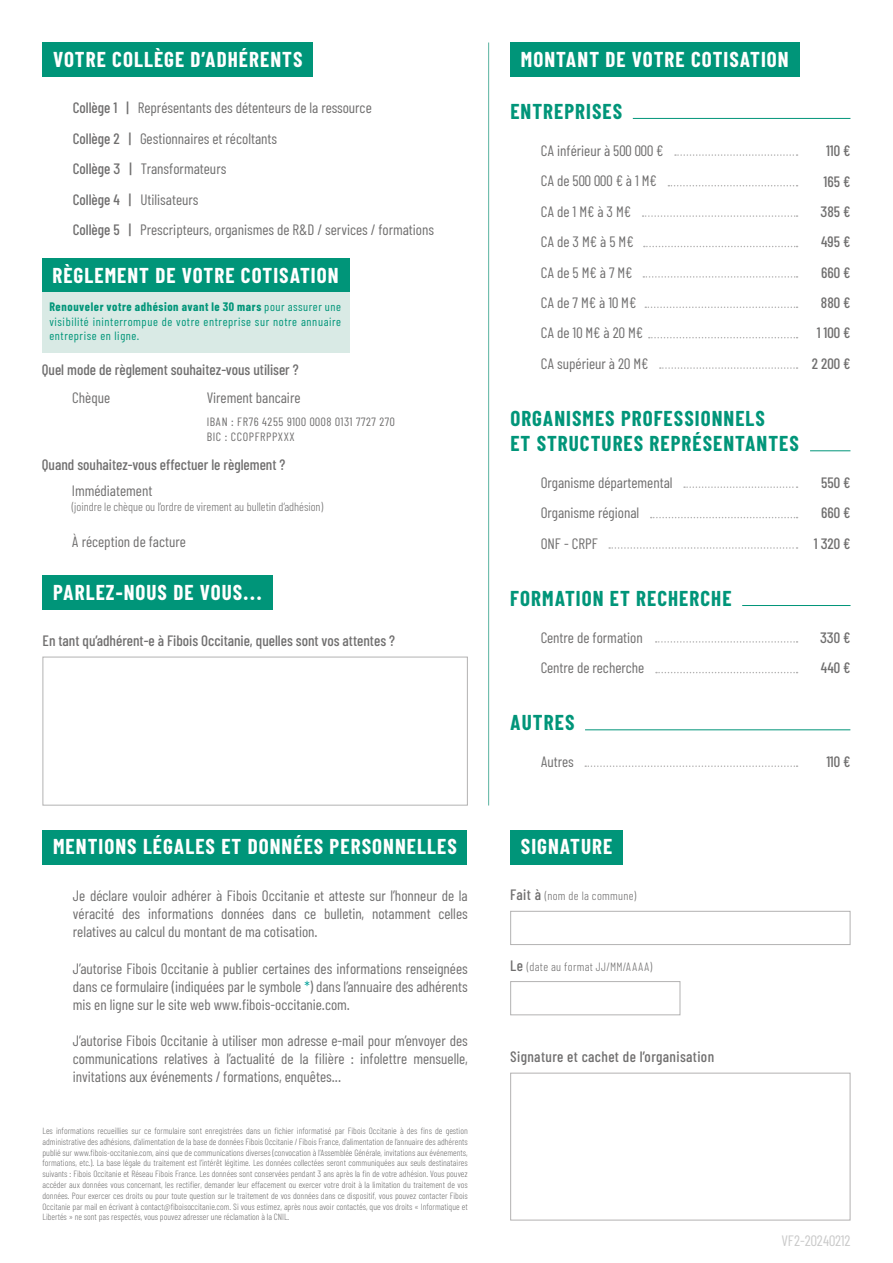
<style>
.page{position:relative;width:893px;height:1263px;background:#fff}
.page>*{position:absolute;margin:0;border:0;box-sizing:border-box;transform-origin:0 0}
.t1{font:700 21px "Barlow Condensed";letter-spacing:.05em;color:#fff}
.t2{font:700 21px/25.2px "Barlow Condensed";letter-spacing:.05em;color:#009579}
.t3{font:15px/30.5px "Barlow Condensed";color:#706f6f;text-align:justify}
.t4{font:500 15px/30.5px "Barlow Condensed";color:#706f6f}
.t5{font:500 15px "Barlow Condensed";letter-spacing:.025em;color:#706f6f}
.t6{font:15px "Barlow Condensed";color:#cacaca}
.t7{font:12px/14.4px "Barlow Condensed";letter-spacing:.05em;color:#009579;text-align:justify}
.t8{font:300 12px "Barlow Condensed";color:#706f6f}
.t9{font:300 12px "Barlow Condensed";letter-spacing:.025em;color:#706f6f}
.t10{font:12px/14.4px "Barlow Condensed";letter-spacing:.05em;color:#706f6f}
.t11{font:300 9px/10.8px "Barlow Condensed";color:#706f6f;text-align:justify}
.s1{font-weight:500}
.s2{font-weight:700}
.s3{color:#00a19a}
.s4{font-weight:500;font-size:15px}
</style>
<div class="page">
<div style="left:43px;top:43px;width:270px;height:34px;background:#009579"></div>
<div style="left:510px;top:43px;width:289px;height:34px;background:#009579"></div>
<div style="left:43px;top:576px;width:230px;height:34px;background:#009579"></div>
<div style="left:43px;top:830px;width:424px;height:34px;background:#009579"></div>
<div style="left:510px;top:830px;width:113px;height:34px;background:#009579"></div>
<hr style="left:633px;top:118px;width:217px;height:1px;background:#009579">
<hr style="left:810px;top:450px;width:40px;height:1px;background:#009579">
<hr style="left:742px;top:605px;width:108px;height:1px;background:#009579">
<hr style="left:585px;top:729px;width:265px;height:1px;background:#009579">
<svg style="left:660px;top:367px;width:137px;height:2px"></svg>
<svg style="left:649px;top:337px;width:148px;height:1px"></svg>
<svg style="left:645px;top:307px;width:152px;height:1px"></svg>
<svg style="left:643px;top:276px;width:154px;height:2px"></svg>
<svg style="left:644px;top:246px;width:153px;height:1px"></svg>
<svg style="left:643px;top:215px;width:154px;height:2px"></svg>
<svg style="left:668px;top:185px;width:129px;height:1px"></svg>
<svg style="left:675px;top:154px;width:122px;height:2px"></svg>
<svg style="left:684px;top:486px;width:113px;height:2px"></svg>
<svg style="left:656px;top:641px;width:141px;height:2px"></svg>
<svg style="left:656px;top:672px;width:141px;height:1px"></svg>
<svg style="left:585px;top:765px;width:212px;height:2px"></svg>
<svg style="left:651px;top:517px;width:146px;height:1px"></svg>
<svg style="left:609px;top:547px;width:188px;height:2px"></svg>
<div style="left:510px;top:911px;width:340px;height:34px;border:1px solid #b3b2b2"></div>
<div style="left:43px;top:657px;width:425px;height:148px;border:1px solid #b3b2b2"></div>
<div style="left:510px;top:1073px;width:340px;height:147px;border:1px solid #b3b2b2"></div>
<div style="left:510px;top:981px;width:170px;height:34px;border:1px solid #b3b2b2"></div>
<hr style="left:488px;top:43px;width:1px;height:762px;background:#5ab2a0">
<div style="left:42px;top:258px;width:307px;height:34px;background:#009579"></div>
<div style="left:42px;top:292px;width:307px;height:61px;background:#d9eae5"></div>
<h1 class="t1" style="left:53px;top:46px;width:251px">VOTRE COLLÈGE D’ADHÉRENTS</h1>
<h1 class="t1" style="left:521px;top:46px;width:269px">MONTANT DE VOTRE COTISATION</h1>
<h2 class="t3" style="left:73px;top:92px;width:300px"><span class="s1">Collège 1 |</span> Représentants des détenteurs de la ressource</h2>
<h2 class="t3" style="left:73px;top:123px;width:206px"><span class="s1">Collège 2 |</span> Gestionnaires et récoltants</h2>
<h2 class="t3" style="left:73px;top:153px;width:155px"><span class="s1">Collège 3 |</span> Transformateurs</h2>
<h2 class="t3" style="left:73px;top:183px;width:127px"><span class="s1">Collège 4 |</span> Utilisateurs</h2>
<h2 class="t3" style="left:73px;top:214px;width:363px"><span class="s1">Collège 5 |</span> Prescripteurs, organismes de R&amp;D / services / formations</h2>
<h1 class="t1" style="left:52px;top:262px;width:288px">RÈGLEMENT DE VOTRE COTISATION</h1>
<h3 class="t7" style="left:49px;top:299px;width:293px"><span class="s2">Renouveler votre adhésion avant le 30 mars</span> pour assurer une visibilité ininterrompue de votre entreprise sur notre annuaire entreprise en ligne.</h3>
<h2 class="t4" style="left:42px;top:354px;width:258px">Quel mode de règlement souhaitez-vous utiliser ?</h2>
<h2 class="t3" style="left:72px;top:382px;width:40px">Chèque</h2>
<h2 class="t3" style="left:207px;top:382px;width:95px">Virement bancaire</h2>
<h3 class="t10" style="left:207px;top:414px;width:190px">IBAN : FR76 4255 9100 0008 0131 7727 270<br>BIC : CCOPFRPPXXX</h3>
<h2 class="t4" style="left:42px;top:449px;width:245px">Quand souhaitez-vous effectuer le règlement ?</h2>
<h2 class="t3" style="left:72px;top:475px;width:82px">Immédiatement</h2>
<h3 class="t8" style="left:72px;top:499px;width:253px">(joindre le chèque ou l’ordre de virement au bulletin d’adhésion)</h3>
<h2 class="t3" style="left:72px;top:526px;width:116px">À réception de facture</h2>
<h1 class="t1" style="left:53px;top:579px;width:211px">PARLEZ-NOUS DE VOUS...</h1>
<h2 class="t4" style="left:43px;top:625px;width:354px">En tant qu’adhérent-e à Fibois Occitanie, quelles sont vos attentes ?</h2>
<h1 class="t2" style="left:510px;top:98px;width:113px">ENTREPRISES</h1>
<h2 class="t3" style="left:541px;top:135px;width:124px">CA inférieur à 500 000 €</h2>
<h2 class="t3" style="left:541px;top:165px;width:118px;text-align:left">CA de 500 000 € à 1 M€<br>CA de 1 M€ à 3 M€<br>CA de 3 M€ à 5 M€<br>CA de 5 M€ à 7 M€<br>CA de 7 M€ à 10 M€<br>CA de 10 M€ à 20 M€<br>CA supérieur à 20 M€</h2>
<h2 class="t4" style="left:826px;top:135px;width:26px">110 €</h2>
<h2 class="t4" style="left:812px;top:165px;width:40px;text-align:right">165 €<br>385 €<br>495 €<br>660 €<br>880 €<br>1 100 €<br>2 200 €</h2>
<h1 class="t2" style="left:510px;top:405px;width:290px">ORGANISMES PROFESSIONNELS<br>ET STRUCTURES REPRÉSENTANTES</h1>
<h2 class="t3" style="left:541px;top:467px;width:133px">Organisme départemental</h2>
<h2 class="t3" style="left:541px;top:497px;width:100px">Organisme régional<br>ONF - CRPF</h2>
<h2 class="t4" style="left:821px;top:467px;width:31px">550 €</h2>
<h2 class="t4" style="left:814px;top:497px;width:38px;text-align:center">660 €<br>1 320 €</h2>
<h1 class="t2" style="left:510px;top:585px;width:223px">FORMATION ET RECHERCHE</h1>
<h2 class="t3" style="left:541px;top:622px;width:105px">Centre de formation<br>Centre de recherche</h2>
<h1 class="t2" style="left:510px;top:709px;width:66px">AUTRES</h1>
<h2 class="t3" style="left:541px;top:746px;width:35px">Autres</h2>
<h2 class="t4" style="left:820px;top:622px;width:32px">330 €<br>440 €</h2>
<h2 class="t4" style="left:826px;top:746px;width:26px">110 €</h2>
<h1 class="t1" style="left:53px;top:834px;width:405px">MENTIONS LÉGALES ET DONNÉES PERSONNELLES</h1>
<h1 class="t1" style="left:521px;top:834px;width:93px">SIGNATURE</h1>
<h2 class="t3" style="left:73px;top:886px;width:396px;line-height:18px">Je déclare vouloir adhérer à Fibois Occitanie et atteste sur l’honneur de la véracité des informations données dans ce bulletin, notamment celles relatives au calcul du montant de ma cotisation.</h2>
<h2 class="t3" style="left:73px;top:959px;width:396px;line-height:18px">J’autorise Fibois Occitanie à publier certaines des informations renseignées dans ce formulaire (indiquées par le symbole <span class="s3">*</span>) dans l’annuaire des adhérents mis en ligne sur le site web www.fibois-occitanie.com.</h2>
<h2 class="t3" style="left:73px;top:1031px;width:396px;line-height:18px">J’autorise Fibois Occitanie à utiliser mon adresse e-mail pour m’envoyer des communications relatives à l’actualité de la filière : infolettre mensuelle, invitations aux événements / formations, enquêtes...</h2>
<p class="t11" style="left:43px;top:1125px;width:427px">Les informations recueillies sur ce formulaire sont enregistrées dans un fichier informatisé par Fibois Occitanie à des fins de gestion administrative des adhésions, d’alimentation de la base de données Fibois Occitanie / Fibois France, d’alimentation de l’annuaire des adhérents publié sur www.fibois-occitanie.com, ainsi que de communications diverses (convocation à l’Assemblée Générale, invitations aux événements, formations, etc.). La base légale du traitement est l’intérêt légitime. Les données collectées seront communiquées aux seuls destinataires suivants : Fibois Occitanie et Réseau Fibois France. Les données sont conservées pendant 3 ans après la fin de votre adhésion. Vous pouvez accéder aux données vous concernant, les rectifier, demander leur effacement ou exercer votre droit à la limitation du traitement de vos données. Pour exercer ces droits ou pour toute question sur le traitement de vos données dans ce dispositif, vous pouvez contacter Fibois Occitanie par mail en écrivant à contact@fiboisoccitanie.com. Si vous estimez, après nous avoir contactés, que vos droits « Informatique et Libertés » ne sont pas respectés, vous pouvez adresser une réclamation à la CNIL.</p>
<h3 class="t9" style="left:510px;top:888px;width:128px"><span class="s4">Fait à</span> (nom de la commune)</h3>
<h3 class="t9" style="left:510px;top:959px;width:143px"><span class="s4">Le</span> (date au format JJ/MM/AAAA)</h3>
<h2 class="t5" style="left:510px;top:1047px;width:205px">Signature et cachet de l’organisation</h2>
<h2 class="t6" style="left:781px;top:1231px;width:71px">VF2-20240212</h2>
</div>
